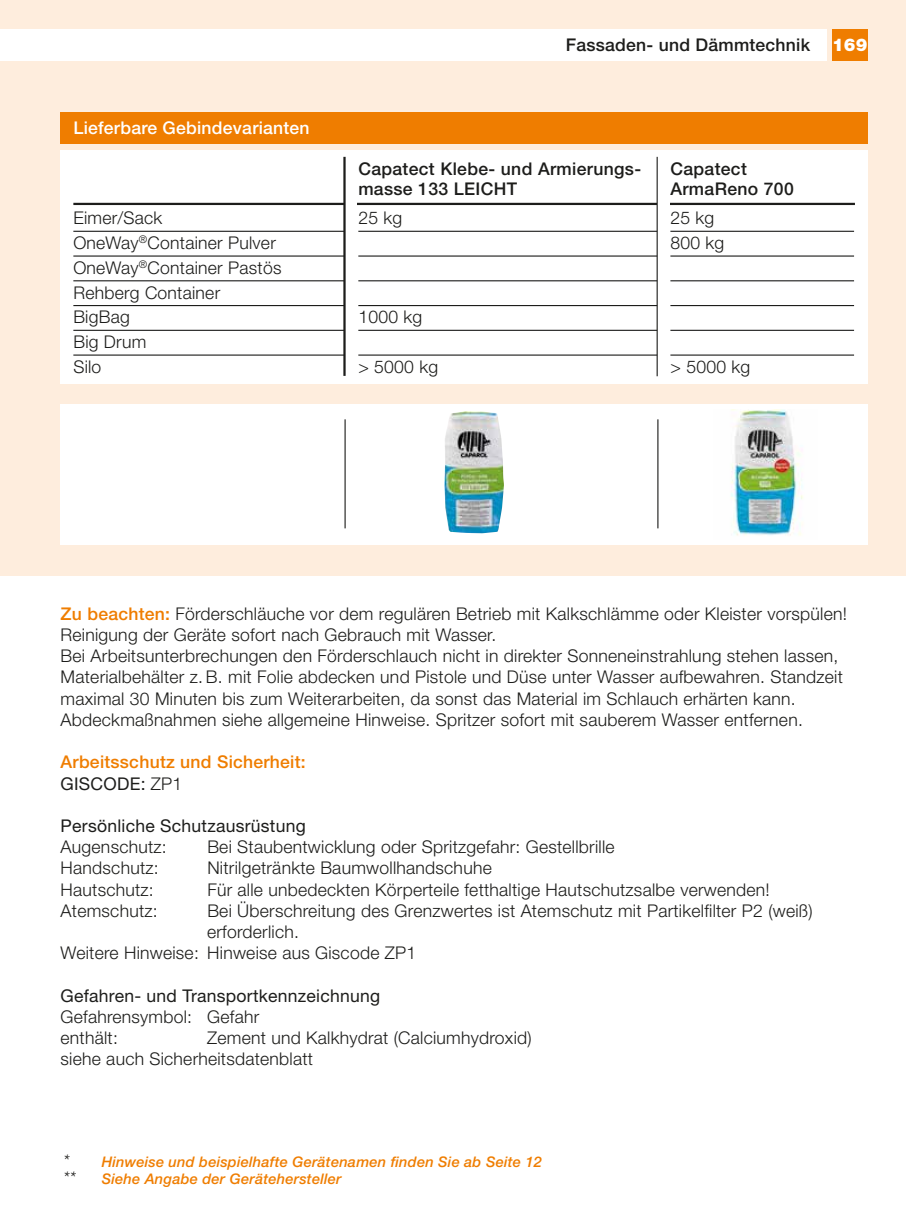
<style>
.page{position:relative;width:906px;height:1225px;background:#fff}
.page>*{position:absolute;margin:0;border:0;box-sizing:border-box;transform-origin:0 0}
.t1{font:300 17.55px/21.2px "Helvetica Neue LT";letter-spacing:.015em;color:#1d1d1b}
.t2{font:500 17.55px/20.2px "Helvetica Neue LT";letter-spacing:.02em;color:#1d1d1b}
.t3{font:17.55px "Helvetica Neue LT";letter-spacing:.015em;color:#1d1d1b}
.t4{font:500 17.55px/21.2px "Helvetica Neue LT";letter-spacing:.015em;color:#ef7d00}
.t5{font:500 17.55px "Helvetica Neue LT";letter-spacing:.015em;color:#fff}
.t6{font:900 17.55px "Helvetica Neue LT";color:#fff}
.t7{font:italic 300 17.55px "Helvetica Neue LT";color:#1d1d1b}
.t8{font:italic 500 14.62px "Helvetica Neue LT";letter-spacing:.015em;color:#ef7d00}
.s1{font-weight:500;color:#ef7d00}
.s2{font-weight:400;color:#1d1d1b}
.s3{font-weight:300;color:#1d1d1b}
.s4{font-weight:300;font-size:17.55px;color:#1d1d1b}
</style>
<div class="page">
<div style="left:0;top:0;width:906px;height:575px;background:#feeddd"></div>
<div style="left:0;top:29px;width:826px;height:32px;background:#fff"></div>
<div style="left:61px;top:404px;width:806px;height:141px;background:#fff"></div>
<hr style="left:657px;top:419px;width:1px;height:109px;background:#1d1d1b">
<hr style="left:344px;top:419px;width:2px;height:109px;background:#1d1d1b">
<div style="left:832px;top:29px;width:35px;height:32px;background:#ef7d00"></div>
<img style="left:444px;top:411px;width:60px;height:122px">
<img style="left:731px;top:410px;width:72px;height:126px">
<div style="left:61px;top:150px;width:806px;height:233px;background:#fff"></div>
<hr style="left:73px;top:231px;width:271px;height:1px;background:#1d1d1b">
<hr style="left:73px;top:255px;width:271px;height:2px;background:#1d1d1b">
<hr style="left:73px;top:280px;width:271px;height:1px;background:#1d1d1b">
<hr style="left:73px;top:305px;width:271px;height:1px;background:#1d1d1b">
<hr style="left:73px;top:330px;width:271px;height:1px;background:#1d1d1b">
<hr style="left:73px;top:354px;width:271px;height:2px;background:#1d1d1b">
<hr style="left:73px;top:203px;width:782px;height:2px;background:#1d1d1b">
<div style="left:344px;top:169px;width:13px;height:202px;background:#fff"></div>
<hr style="left:343px;top:157px;width:3px;height:219px;background:#1d1d1b">
<hr style="left:670px;top:231px;width:184px;height:1px;background:#1d1d1b">
<hr style="left:670px;top:255px;width:184px;height:2px;background:#1d1d1b">
<hr style="left:670px;top:280px;width:184px;height:1px;background:#1d1d1b">
<hr style="left:670px;top:305px;width:184px;height:1px;background:#1d1d1b">
<hr style="left:670px;top:330px;width:184px;height:1px;background:#1d1d1b">
<hr style="left:670px;top:354px;width:184px;height:2px;background:#1d1d1b">
<div style="left:61px;top:112px;width:806px;height:32px;background:#ef7d00"></div>
<div style="left:657px;top:169px;width:13px;height:203px;background:#fff"></div>
<hr style="left:656px;top:157px;width:1px;height:219px;background:#1d1d1b">
<hr style="left:358px;top:231px;width:299px;height:1px;background:#1d1d1b">
<hr style="left:358px;top:255px;width:299px;height:2px;background:#1d1d1b">
<hr style="left:358px;top:280px;width:299px;height:1px;background:#1d1d1b">
<hr style="left:358px;top:305px;width:299px;height:1px;background:#1d1d1b">
<hr style="left:358px;top:330px;width:299px;height:1px;background:#1d1d1b">
<hr style="left:358px;top:354px;width:299px;height:2px;background:#1d1d1b">
<p class="t5" style="left:73px;top:118px;width:238px">Lieferbare Gebindevarianten</p>
<p class="t1" style="left:73px;top:205px;width:210px;line-height:24.8px">Eimer/Sack<br>OneWay<sup>®</sup>Container Pulver<br>OneWay<sup>®</sup>Container Pastös<br>Rehberg Container<br>BigBag<br>Big Drum<br>Silo</p>
<p class="t2" style="left:566px;top:34px;width:246px">Fassaden- und Dämmtechnik</p>
<p class="t6" style="left:832px;top:35px;width:37px">169</p>
<p class="t2" style="left:358px;top:158px;width:284px">Capatect Klebe- und Armierungs&shy;masse 133 LEICHT</p>
<p class="t1" style="left:358px;top:207px;width:45px">25 kg</p>
<p class="t1" style="left:358px;top:306px;width:65px">1000 kg</p>
<p class="t1" style="left:358px;top:356px;width:81px">&gt; 5000 kg</p>
<p class="t2" style="left:670px;top:158px;width:125px">Capatect<br>ArmaReno 700</p>
<p class="t1" style="left:670px;top:205px;width:55px;line-height:24.8px">25 kg<br>800 kg</p>
<p class="t1" style="left:670px;top:356px;width:81px">&gt; 5000 kg</p>
<p class="t1" style="left:61px;top:602px;width:788px"><span class="s1">Zu beachten:</span> Förderschläuche vor dem regulären Betrieb mit Kalkschlämme oder Kleister vorspülen!<br>Reinigung der Geräte sofort nach Gebrauch mit Wasser.<br>Bei Arbeitsunterbrechungen den Förderschlauch nicht in direkter Sonneneinstrahlung stehen lassen, Materialbehälter z. B. mit Folie abdecken und Pistole und Düse unter Wasser aufbewahren. Standzeit maximal 30 Minuten bis zum Weiterarbeiten, da sonst das Material im Schlauch erhärten kann.<br>Abdeckmaßnahmen siehe allgemeine Hinweise. Spritzer sofort mit sauberem Wasser entfernen.</p>
<p class="t4" style="left:61px;top:751px;width:247px">Arbeitsschutz und Sicherheit:<br><span class="s2">GISCODE:</span> <span class="s3">ZP1</span></p>
<p class="t3" style="left:61px;top:815px;width:247px">Persönliche Schutzausrüstung</p>
<p class="t1" style="left:61px;top:836px;width:108px">Augenschutz:</p>
<p class="t1" style="left:207px;top:836px;width:409px">Bei Staubentwicklung oder Spritzgefahr: Gestellbrille</p>
<p class="t1" style="left:61px;top:857px;width:100px">Handschutz:</p>
<p class="t1" style="left:207px;top:857px;width:286px">Nitrilgetränkte Baumwollhandschuhe</p>
<p class="t1" style="left:61px;top:878px;width:95px">Hautschutz:</p>
<p class="t1" style="left:207px;top:878px;width:564px">Für alle unbedeckten Körperteile fetthaltige Hautschutzsalbe verwenden!</p>
<p class="t1" style="left:61px;top:899px;width:99px">Atemschutz:</p>
<p class="t1" style="left:207px;top:899px;width:607px">Bei Überschreitung des Grenzwertes ist Atemschutz mit Partikelfilter P2 (weiß)</p>
<p class="t1" style="left:207px;top:921px;width:93px">erforderlich.</p>
<p class="t1" style="left:61px;top:942px;width:357px">Weitere Hinweise: Hinweise aus Giscode ZP1</p>
<p class="t3" style="left:61px;top:985px;width:321px">Gefahren- und Transportkennzeichnung</p>
<p class="t1" style="left:61px;top:1005px;width:200px">Gefahrensymbol: Gefahr enthält:</p>
<p class="t1" style="left:61px;top:1027px;width:472px;text-indent:147px">Zement und Kalkhydrat (Calciumhydroxid) siehe auch Sicherheitsdatenblatt</p>
<p class="t8" style="left:63px;top:1152px;width:480px"><span class="s4">*</span> Hinweise und beispielhafte Gerätenamen finden Sie ab Seite 12</p>
<p class="t7" style="left:63px;top:1166px;width:14px">**</p>
<p class="t8" style="left:102px;top:1169px;width:241px">Siehe Angabe der Gerätehersteller</p>
</div>
